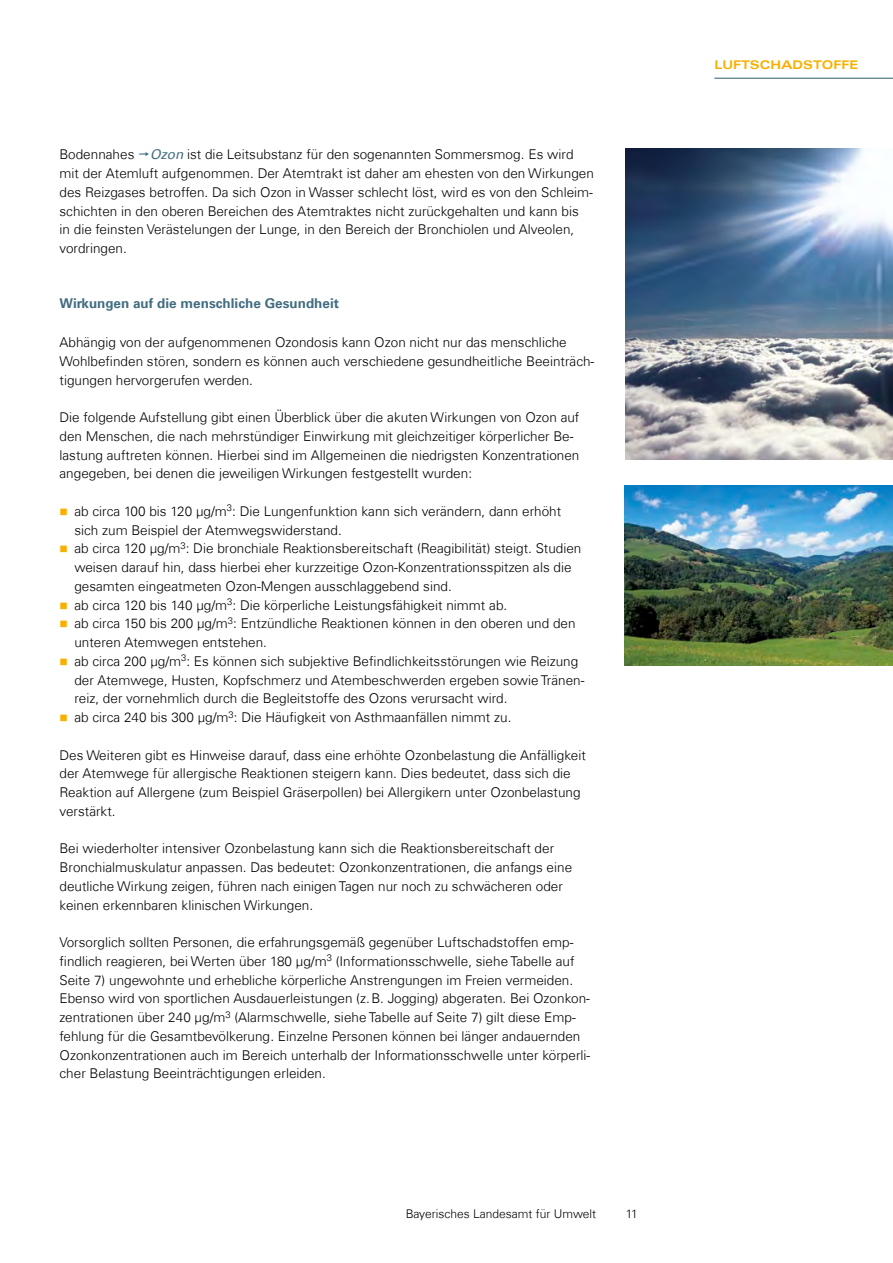
<style>
.page{position:relative;width:893px;height:1263px;background:#fff}
.page>*{position:absolute;margin:0;border:0;box-sizing:border-box;transform-origin:0 0}
.Fließ_Einzug{font:300 13.5px/18.8px "Univers Com 45";color:#000}
.HL3{font:700 13.5px "Univers Com 65";color:#426d81}
.t1{font:300 12px "Univers Com 45";color:#000}
.t2{font:12px "Univers Com 63 Bold Ext";color:#f8b000}
.s1{font-family:"Univers Com 55";font-weight:400;font-style:italic;color:#426d81}
</style>
<div class="page">
<hr style="left:714px;top:78px;width:179px;height:1px;background:#426d81">
<img style="left:625px;top:149px;width:268px;height:310px">
<img style="left:625px;top:485px;width:268px;height:181px">
<p class="Fließ_Einzug" style="left:60px;top:145px;width:536px">Bodennahes <span class="s1">Ozon</span> ist die Leitsubstanz für den sogenannten Sommersmog. Es wird mit der Atemluft aufgenommen. Der Atemtrakt ist daher am ehesten von den Wirkungen des Reizgases betroffen. Da sich Ozon in Wasser schlecht löst, wird es von den Schleim&shy;schichten in den oberen Bereichen des Atemtraktes nicht zurückgehalten und kann bis<br>in die feinsten Verästelungen der Lunge, in den Bereich der Bronchiolen und Alveolen, vordringen.</p>
<h3 class="HL3" style="left:60px;top:295px;width:281px">Wirkungen auf die menschliche Gesundheit</h3>
<p class="Fließ_Einzug" style="left:60px;top:333px;width:536px">Abhängig von der aufgenommenen Ozondosis kann Ozon nicht nur das menschliche<br>Wohlbefinden stören, sondern es können auch verschiedene gesundheitliche Beeinträch&shy;tigungen hervorgerufen werden.</p>
<p class="Fließ_Einzug" style="left:60px;top:408px;width:521px">Die folgende Aufstellung gibt einen Überblick über die akuten Wirkungen von Ozon auf den Menschen, die nach mehrstündiger Einwirkung mit gleichzeitiger körperlicher Be&shy;lastung auftreten können. Hierbei sind im Allgemeinen die niedrigsten Konzentrationen angegeben, bei denen die jeweiligen Wirkungen festgestellt wurden:</p>
<p class="Fließ_Einzug" style="left:74px;top:502px;width:488px">ab circa 100 bis 120 µg/m<sup>3</sup>: Die Lungenfunktion kann sich verändern, dann erhöht sich zum Beispiel der Atemwegswiderstand.</p>
<p class="Fließ_Einzug" style="left:74px;top:539px;width:509px">ab circa 120 µg/m<sup>3</sup>: Die bronchiale Reaktionsbereitschaft (Reagibilität) steigt. Studien weisen darauf hin, dass hierbei eher kurzzeitige Ozon-Konzentrationsspitzen als die gesamten eingeatmeten Ozon-Mengen ausschlaggebend sind.</p>
<p class="Fließ_Einzug" style="left:74px;top:595px;width:434px">ab circa 120 bis 140 µg/m<sup>3</sup>: Die körperliche Leistungsfähigkeit nimmt ab.</p>
<p class="Fließ_Einzug" style="left:74px;top:614px;width:503px">ab circa 150 bis 200 µg/m<sup>3</sup>: Entzündliche Reaktionen können in den oberen und den unteren Atemwegen entstehen.</p>
<p class="Fließ_Einzug" style="left:74px;top:652px;width:512px">ab circa 200 µg/m<sup>3</sup>: Es können sich subjektive Befindlichkeitsstörungen wie Reizung der Atemwege, Husten, Kopfschmerz und Atembeschwerden ergeben sowie Tränen&shy;reiz, der vornehmlich durch die Begleitstoffe des Ozons verursacht wird.</p>
<p class="Fließ_Einzug" style="left:74px;top:708px;width:438px">ab circa 240 bis 300 µg/m<sup>3</sup>: Die Häufigkeit von Asthmaanfällen nimmt zu.</p>
<p class="Fließ_Einzug" style="left:60px;top:745px;width:528px">Des Weiteren gibt es Hinweise darauf, dass eine erhöhte Ozonbelastung die Anfälligkeit der Atemwege für allergische Reaktionen steigern kann. Dies bedeutet, dass sich die Reaktion auf Allergene (zum Beispiel Gräserpollen) bei Allergikern unter Ozonbelastung verstärkt.</p>
<p class="Fließ_Einzug" style="left:60px;top:839px;width:514px">Bei wiederholter intensiver Ozonbelastung kann sich die Reaktionsbereitschaft der Bronchialmuskulatur anpassen. Das bedeutet: Ozonkonzentrationen, die anfangs eine deutliche Wirkung zeigen, führen nach einigen Tagen nur noch zu schwächeren oder keinen erkennbaren klinischen Wirkungen.</p>
<p class="Fließ_Einzug" style="left:60px;top:933px;width:532px">Vorsorglich sollten Personen, die erfahrungsgemäß gegenüber Luftschadstoffen emp&shy;findlich reagieren, bei Werten über 180 μg/m<sup>3</sup> (Informationsschwelle, siehe Tabelle auf Seite 7) ungewohnte und erhebliche körperliche Anstrengungen im Freien vermeiden.<br>Ebenso wird von sportlichen Ausdauerleistungen (z.B. Jogging) abgeraten. Bei Ozonkon&shy;zentrationen über 240 μg/m<sup>3</sup> (Alarmschwelle, siehe Tabelle auf Seite 7) gilt diese Emp&shy;fehlung für die Gesamtbevölkerung. Einzelne Personen können bei länger andauernden Ozonkonzentrationen auch im Bereich unterhalb der Informationsschwelle unter körperli&shy;cher Belastung Beeinträchtigungen erleiden.</p>
<p class="t1" style="left:406px;top:1207px;width:192px">Bayerisches Landesamt für Umwelt</p>
<p class="t1" style="left:626px;top:1207px;width:13px">11</p>
<p class="t2" style="left:714px;top:58px;width:145px">LUFTSCHADSTOFFE</p>
</div>
